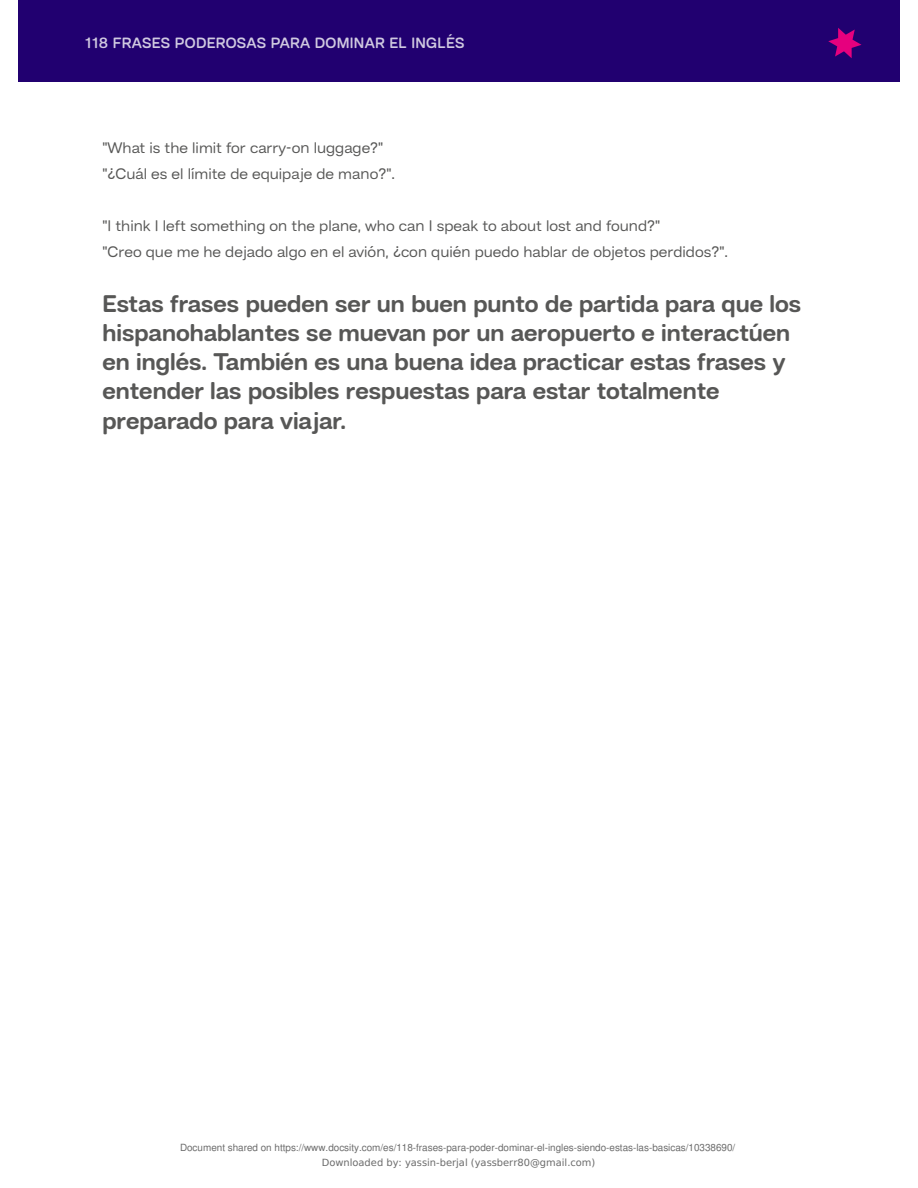
<style>
.page{position:relative;width:918px;height:1188px;background:#fff}
.page>*{position:absolute;margin:0;border:0;box-sizing:border-box;transform-origin:0 0}
.t1{font:700 24.45px/29.2px "Hando Soft";color:#575756}
.t2{font:15.9px/26px "Hando Soft";color:#575756}
.t3{font:600 15.15px "Hando Soft";letter-spacing:.02em;color:#fff}
.t4{font:9.9px "Nimbus Sans";color:#6b6b6b}
.t5{font:9.9px "DejaVu Sans";letter-spacing:.005em;color:#6b6b6b}
</style>
<div class="page">
<div style="left:18px;top:0;width:882px;height:82px;background:#210070"></div>
<svg style="left:828px;top:28px;width:34px;height:30px"></svg>
<p class="t3" style="left:85px;top:34px;width:381px">118 FRASES PODEROSAS PARA DOMINAR EL INGLÉS</p>
<p class="t2" style="left:102px;top:136px;width:294px">"What is the limit for carry-on luggage?" "¿Cuál es el límite de equipaje de mano?".</p>
<p class="t2" style="left:102px;top:213px;width:627px">"I think I left something on the plane, who can I speak to about lost and found?"<br>"Creo que me he dejado algo en el avión, ¿con quién puedo hablar de objetos perdidos?".</p>
<p class="t1" style="left:102px;top:291px;width:700px">Estas frases pueden ser un buen punto de partida para que los hispanohablantes se muevan por un aeropuerto e interactúen en inglés. También es una buena idea practicar estas frases y entender las posibles respuestas para estar totalmente preparado para viajar.</p>
<p class="t4" style="left:180px;top:1144px;width:557px">Document shared on https://www.docsity.com/es/118-frases-para-poder-dominar-el-ingles-siendo-estas-las-basicas/10338690/</p>
<p class="t5" style="left:322px;top:1157px;width:275px">Downloaded by: yassin-berjal (yassberr80@gmail.com)</p>
</div>
